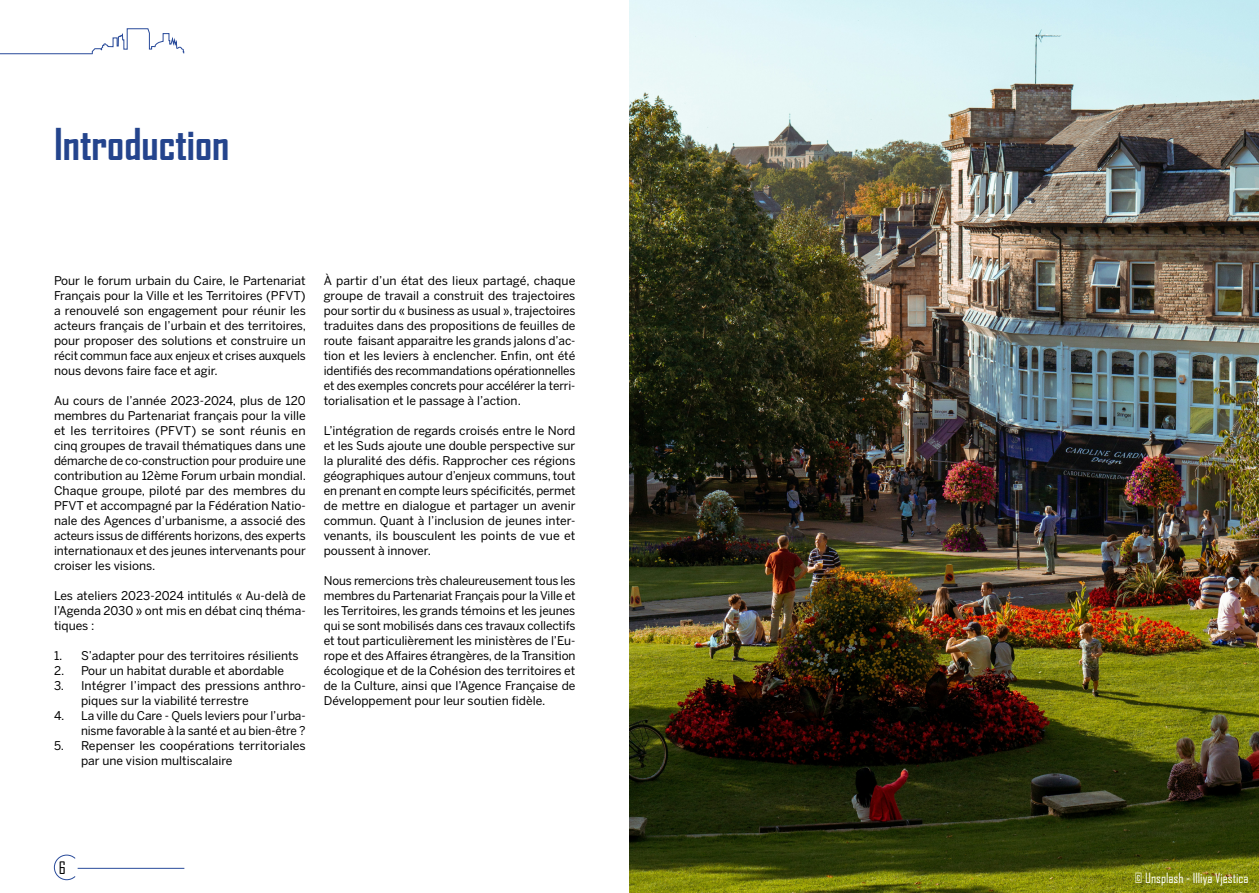
<style>
.page{position:relative;width:1259px;height:893px;background:#fff}
.page>*{position:absolute;margin:0;border:0;box-sizing:border-box;transform-origin:0 0}
.t1{font:700 42px "Agency FB";color:#24448d}
.t2{font:16.5px "Agency FB";color:#000}
.t3{font:13.5px "Agency FB";color:#fff}
.t4{font:12px/15px "Benton Sans";color:#000;text-align:justify}
</style>
<div class="page">
<hr style="left:0;top:53px;width:92px;height:1px;background:#284a9a">
<svg style="left:92px;top:28px;width:92px;height:26px"></svg>
<svg style="left:54px;top:854px;width:22px;height:26px"></svg>
<hr style="left:78px;top:868px;width:106px;height:1px;background:#284a9a">
<img style="left:629px;top:0;width:630px;height:893px">
<h1 class="t1" style="left:54px;top:118px;width:177px">Introduction</h1>
<p class="t4" style="left:54px;top:273px;width:254px">Pour le forum urbain du Caire, le Partenariat Français pour la Ville et les Territoires (PFVT) a renouvelé son engagement pour réunir les acteurs français de l’urbain et des territoires, pour proposer des solutions et construire un récit commun face aux enjeux et crises auxquels nous devons faire face et agir.</p>
<p class="t4" style="left:54px;top:393px;width:253px">Au cours de l’année 2023-2024, plus de 120 membres du Partenariat français pour la ville et les territoires (PFVT) se sont réunis en cinq groupes de travail thématiques dans une démarche de co-construction pour produire une contribution au 12ème Forum urbain mondial.<br>Chaque groupe, piloté par des membres du PFVT et accompagné par la Fédération Natio&shy;nale des Agences d’urbanisme, a associé des acteurs issus de différents horizons, des experts internationaux et des jeunes intervenants pour croiser les visions.</p>
<p class="t4" style="left:54px;top:588px;width:253px">Les ateliers 2023-2024 intitulés « Au-delà de l’Agenda 2030 » ont mis en débat cinq théma&shy;tiques :</p>
<p class="t4" style="left:54px;top:648px;width:246px">1. S’adapter pour des territoires résilients</p>
<p class="t4" style="left:54px;top:663px;width:232px">2. Pour un habitat durable et abordable</p>
<p class="t4" style="left:81px;top:678px;width:226px;text-indent:-27px">3. Intégrer l’impact des pressions anthro&shy;piques sur la viabilité terrestre</p>
<p class="t4" style="left:54px;top:708px;width:253px;text-align:right">4. La ville du Care - Quels leviers pour l’urba&shy;nisme favorable à la santé et au bien-être ?</p>
<p class="t4" style="left:81px;top:738px;width:226px;text-indent:-27px">5. Repenser les coopérations territoriales par une vision multiscalaire</p>
<p class="t4" style="left:324px;top:273px;width:253px">À partir d’un état des lieux partagé, chaque groupe de travail a construit des trajectoires pour sortir du « business as usual », trajectoires traduites dans des propositions de feuilles de route faisant apparaitre les grands jalons d’ac&shy;tion et les leviers à enclencher. Enfin, ont été identifiés des recommandations opérationnelles et des exemples concrets pour accélérer la terri&shy;torialisation et le passage à l’action.</p>
<p class="t4" style="left:324px;top:423px;width:253px">L’intégration de regards croisés entre le Nord et les Suds ajoute une double perspective sur la pluralité des défis. Rapprocher ces régions géographiques autour d’enjeux communs, tout en prenant en compte leurs spécificités, permet de mettre en dialogue et partager un avenir commun. Quant à l’inclusion de jeunes inter&shy;venants, ils bousculent les points de vue et poussent à innover.</p>
<p class="t4" style="left:324px;top:573px;width:253px">Nous remercions très chaleureusement tous les membres du Partenariat Français pour la Ville et les Territoires, les grands témoins et les jeunes qui se sont mobilisés dans ces travaux collectifs et tout particulièrement les ministères de l’Eu&shy;rope et des Affaires étrangères, de la Transition écologique et de la Cohésion des territoires et de la Culture, ainsi que l’Agence Française de Développement pour leur soutien fidèle.</p>
<h2 class="t2" style="left:59px;top:857px;width:8px">6</h2>
<p class="t3" style="left:1135px;top:870px;width:115px">© Unsplash - Illiya Vjestica</p>
</div>
